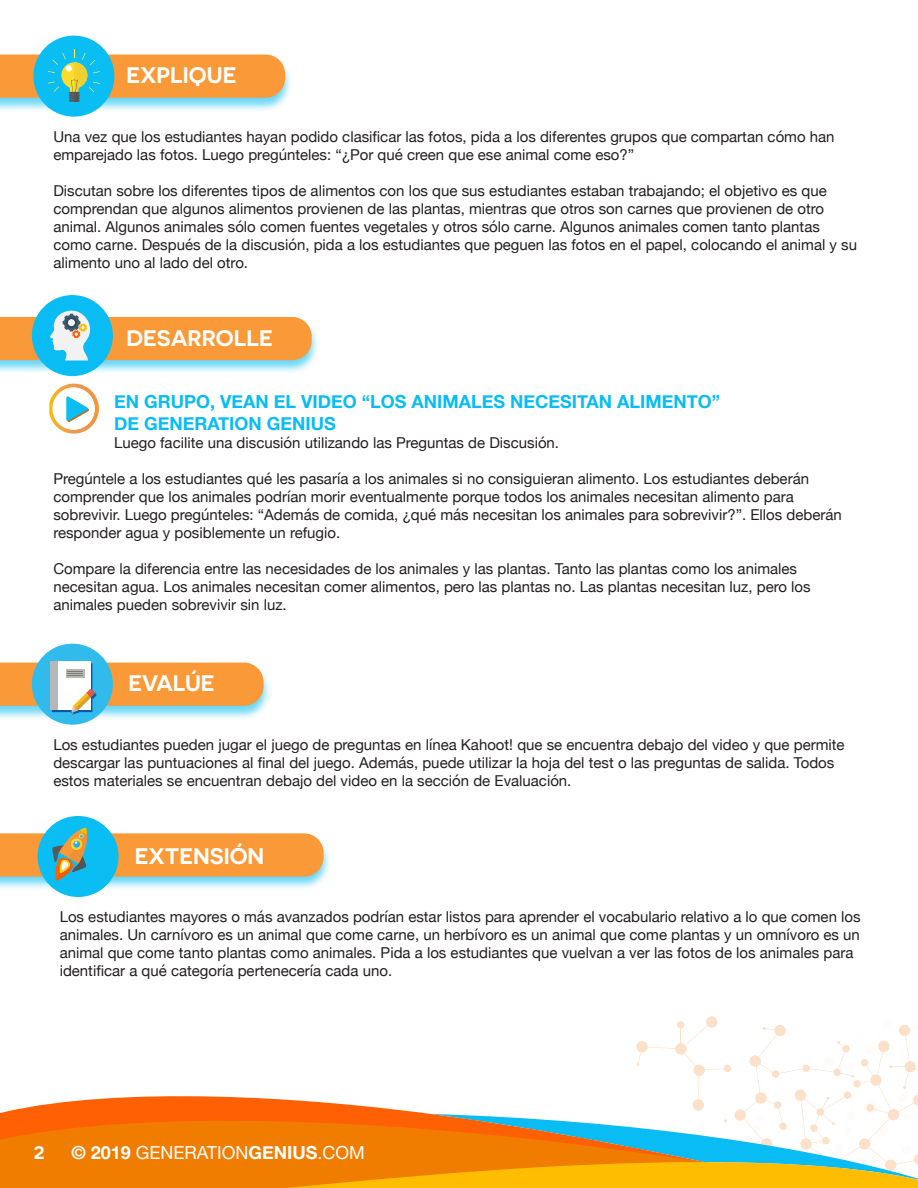
<style>
.page{position:relative;width:918px;height:1188px;background:#fff}
.page>*{position:absolute;margin:0;border:0;box-sizing:border-box;transform-origin:0 0}
.t1{font:600 22.5px "Novecentosanswide";color:#fff}
.t2{font:700 18px/21.6px "Helvetica Neue";color:#09bcf3}
.t3{font:18px "Helvetica Neue";color:#fff}
.t4{font:600 18px "Novecentosanswide";color:#fff}
.t5{font:15px/18px "Helvetica Neue";color:#231f20}
.s1{font-weight:700}
</style>
<div class="page">
<svg style="left:706px;top:1016px;width:11px;height:12px"></svg>
<svg style="left:0;top:1097px;width:126px;height:17px;fill:#ff6003"></svg>
<svg style="left:0;top:1114px;width:126px;height:74px;background:#f37600"></svg>
<svg style="left:126px;top:1019px;width:792px;height:169px"></svg>
<div style="left:0;top:53px;width:293px;height:59px;background:#09bcf3;opacity:.6"></div>
<div style="left:33px;top:36px;width:81px;height:81px;background:#0abdf2;border-radius:50%"></div>
<svg style="left:0;top:49px;width:285px;height:53px"></svg>
<div style="left:0;top:661px;width:272px;height:59px;background:#09bcf3;opacity:.6"></div>
<div style="left:32px;top:644px;width:81px;height:81px;background:#31bbed;border-radius:50%"></div>
<div style="left:50px;top:662px;width:8px;height:48px;background:#b6b7bb"></div>
<div style="left:58px;top:662px;width:33px;height:48px;background:#fff"></div>
<svg style="left:0;top:663px;width:264px;height:52px"></svg>
<div style="left:0;top:316px;width:320px;height:59px;background:#09bcf3;opacity:.6"></div>
<div style="left:32px;top:295px;width:81px;height:81px;background:#09bcf3;border-radius:50%"></div>
<svg style="left:0;top:307px;width:312px;height:54px"></svg>
<div style="left:0;top:832px;width:331px;height:59px;background:#09bcf3;opacity:.6"></div>
<div style="left:38px;top:816px;width:81px;height:81px;background:#0abdf2;border-radius:50%"></div>
<svg style="left:0;top:828px;width:324px;height:53px"></svg>
<img style="left:49px;top:384px;width:50px;height:50px">
<svg style="left:66px;top:396px;width:23px;height:26px"></svg>
<p class="t1" style="left:126px;top:61px;width:112px">EXPLIQUE</p>
<p class="t5" style="left:53px;top:128px;width:783px">Una vez que los estudiantes hayan podido clasificar las fotos, pida a los diferentes grupos que compartan cómo han emparejado las fotos. Luego pregúnteles: “¿Por qué creen que ese animal come eso?”</p>
<p class="t5" style="left:53px;top:182px;width:805px">Discutan sobre los diferentes tipos de alimentos con los que sus estudiantes estaban trabajando; el objetivo es que comprendan que algunos alimentos provienen de las plantas, mientras que otros son carnes que provienen de otro animal. Algunos animales sólo comen fuentes vegetales y otros sólo carne. Algunos animales comen tanto plantas como carne. Después de la discusión, pida a los estudiantes que peguen las fotos en el papel, colocando el animal y su alimento uno al lado del otro.</p>
<p class="t1" style="left:126px;top:324px;width:148px">DESARROLLE</p>
<p class="t2" style="left:114px;top:391px;width:608px">EN GRUPO, VEAN EL VIDEO “LOS ANIMALES NECESITAN ALIMENTO”<br>DE GENERATION GENIUS</p>
<p class="t5" style="left:114px;top:434px;width:447px">Luego facilite una discusión utilizando las Preguntas de Discusión.</p>
<p class="t5" style="left:53px;top:470px;width:790px">Pregúntele a los estudiantes qué les pasaría a los animales si no consiguieran alimento. Los estudiantes deberán comprender que los animales podrían morir eventualmente porque todos los animales necesitan alimento para sobrevivir. Luego pregúnteles: “Además de comida, ¿qué más necesitan los animales para sobrevivir?”. Ellos deberán responder agua y posiblemente un refugio.</p>
<p class="t5" style="left:53px;top:560px;width:759px">Compare la diferencia entre las necesidades de los animales y las plantas. Tanto las plantas como los animales necesitan agua. Los animales necesitan comer alimentos, pero las plantas no. Las plantas necesitan luz, pero los animales pueden sobrevivir sin luz.</p>
<p class="t1" style="left:128px;top:670px;width:88px">EVALÚE</p>
<p class="t5" style="left:53px;top:736px;width:793px">Los estudiantes pueden jugar el juego de preguntas en línea Kahoot! que se encuentra debajo del video y que permite descargar las puntuaciones al final del juego. Además, puede utilizar la hoja del test o las preguntas de salida. Todos estos materiales se encuentran debajo del video en la sección de Evaluación.</p>
<p class="t1" style="left:135px;top:842px;width:131px">EXTENSIÓN</p>
<p class="t5" style="left:60px;top:909px;width:802px">Los estudiantes mayores o más avanzados podrían estar listos para aprender el vocabulario relativo a lo que comen los animales. Un carnívoro es un animal que come carne, un herbívoro es un animal que come plantas y un omnívoro es un animal que come tanto plantas como animales. Pida a los estudiantes que vuelvan a ver las fotos de los animales para identificar a qué categoría pertenecería cada uno.</p>
<p class="t4" style="left:34px;top:1141px;width:12px">2</p>
<p class="t3" style="left:71px;top:1139px;width:295px"><span class="s1">© 2019</span> GENERATION<span class="s1">GENIUS</span>.COM</p>
</div>
